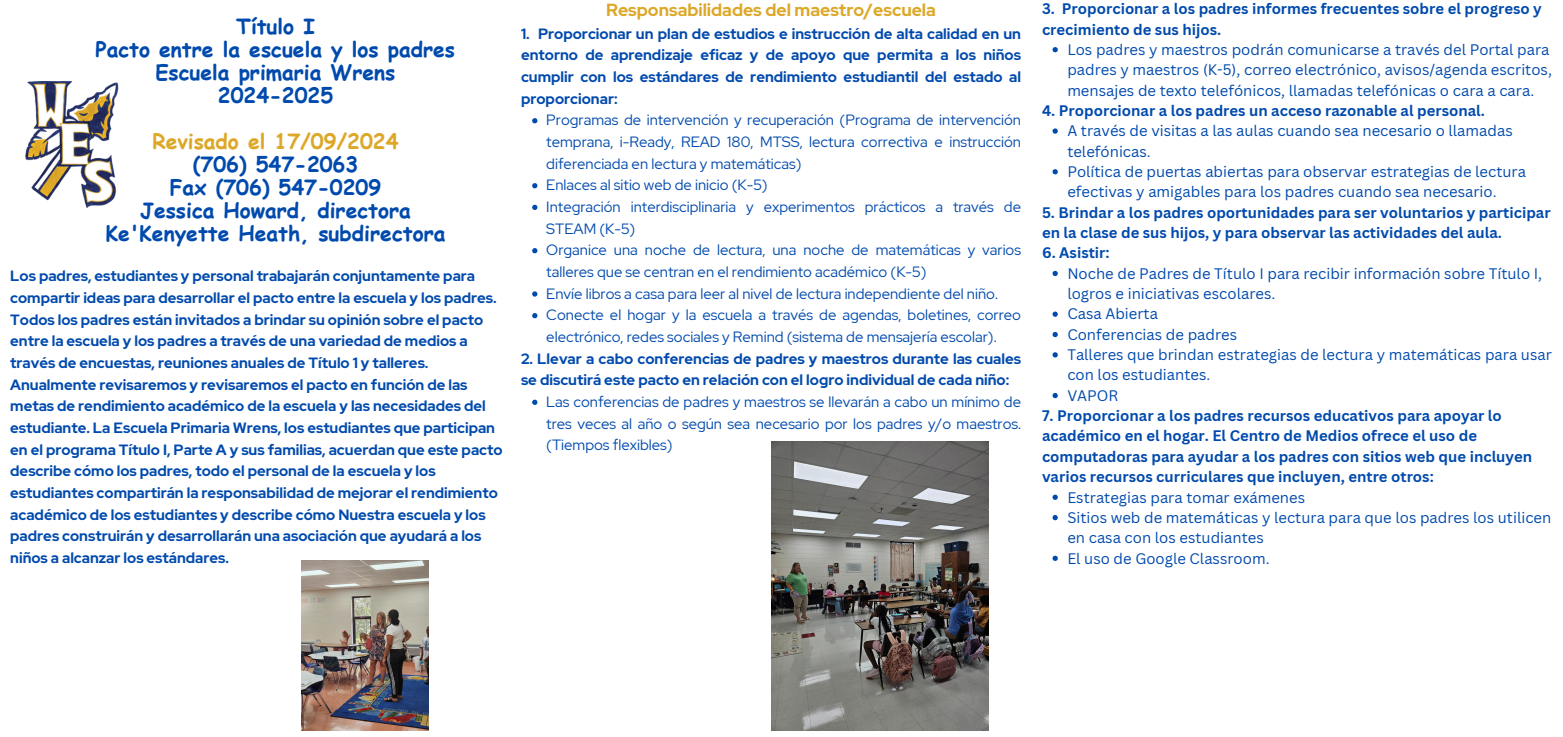
<style>
.page{position:relative;width:1563px;height:737px;background:#fff}
.page>*{position:absolute;margin:0;border:0;box-sizing:border-box;transform-origin:0 0}
.t1{font:700 21px/22.9px "Comic Sans MS";color:#004aad;text-align:center}
.t2{font:700 17.5px "Red Hat Display";color:#dda828}
.t3{font:700 14.88px/21.7px "Red Hat Display";color:#004aad}
.t4{font:14.88px/20.3px "Canva Sans";color:#004aad}
.t5{font:14.88px/21.7px "Red Hat Display";color:#004aad}
.t6{font:700 14.88px/20.3px "Canva Sans";color:#004aad}
.s1{color:#dda828}
</style>
<div class="page">
<img style="left:25px;top:81px;width:94px;height:127px">
<svg style="left:532px;top:118px;width:5px;height:5px"></svg>
<svg style="left:532px;top:183px;width:5px;height:5px"></svg>
<svg style="left:532px;top:205px;width:5px;height:5px"></svg>
<svg style="left:532px;top:248px;width:5px;height:5px"></svg>
<svg style="left:532px;top:291px;width:5px;height:6px"></svg>
<svg style="left:532px;top:313px;width:5px;height:5px"></svg>
<svg style="left:532px;top:400px;width:5px;height:5px"></svg>
<svg style="left:1052px;top:47px;width:5px;height:5px"></svg>
<svg style="left:1052px;top:128px;width:5px;height:6px"></svg>
<svg style="left:1052px;top:169px;width:5px;height:5px"></svg>
<svg style="left:1052px;top:271px;width:5px;height:5px"></svg>
<svg style="left:1052px;top:312px;width:5px;height:5px"></svg>
<svg style="left:1052px;top:332px;width:5px;height:5px"></svg>
<svg style="left:1052px;top:352px;width:5px;height:5px"></svg>
<svg style="left:1052px;top:393px;width:5px;height:5px"></svg>
<svg style="left:1052px;top:495px;width:5px;height:5px"></svg>
<svg style="left:1052px;top:515px;width:5px;height:5px"></svg>
<svg style="left:1052px;top:556px;width:5px;height:5px"></svg>
<img style="left:301px;top:561px;width:128px;height:170px">
<img style="left:771px;top:441px;width:217px;height:290px">
<h1 class="t1" style="left:96px;top:14px;width:361px">Título I<br>Pacto entre la escuela y los padres<br>Escuela primaria Wrens<br>2024-2025</h1>
<p class="t1" style="left:105px;top:129px;width:341px"><span class="s1">Revisado el 17/09/2024<br></span>(706) 547-2063<br>Fax (706) 547-0209<br>Jessica Howard, directora<br>Ke'Kenyette Heath, subdirectora</p>
<h2 class="t3" style="left:10px;top:265px;width:494px">Los padres, estudiantes y personal trabajarán conjuntamente para compartir ideas para desarrollar el pacto entre la escuela y los padres.<br>Todos los padres están invitados a brindar su opinión sobre el pacto entre la escuela y los padres a través de una variedad de medios a través de encuestas, reuniones anuales de Título 1 y talleres.<br>Anualmente revisaremos y revisaremos el pacto en función de las metas de rendimiento académico de la escuela y las necesidades del estudiante. La Escuela Primaria Wrens, los estudiantes que participan en el programa Título I, Parte A y sus familias, acuerdan que este pacto describe cómo los padres, todo el personal de la escuela y los estudiantes compartirán la responsabilidad de mejorar el rendimiento académico de los estudiantes y describe cómo Nuestra escuela y los padres construirán y desarrollarán una asociación que ayudará a los niños a alcanzar los estándares.</h2>
<h2 class="t2" style="left:606px;top:-2px;width:331px">Responsabilidades del maestro/escuela</h2>
<h2 class="t3" style="left:521px;top:23px;width:501px;text-align:justify">1. Proporcionar un plan de estudios e instrucción de alta calidad en un entorno de aprendizaje eficaz y de apoyo que permita a los niños cumplir con los estándares de rendimiento estudiantil del estado al proporcionar:</h2>
<p class="t5" style="left:546px;top:109px;width:476px;text-align:justify">Programas de intervención y recuperación (Programa de intervención temprana, i-Ready, READ 180, MTSS, lectura correctiva e instrucción diferenciada en lectura y matemáticas)</p>
<h2 class="t5" style="left:546px;top:174px;width:223px">Enlaces al sitio web de inicio (K-5)</h2>
<p class="t5" style="left:546px;top:196px;width:476px">Integración interdisciplinaria y experimentos prácticos a través de<br>STEAM (K-5)</p>
<p class="t5" style="left:546px;top:239px;width:476px">Organice una noche de lectura, una noche de matemáticas y varios talleres que se centran en el rendimiento académico (K-5)</p>
<p class="t5" style="left:546px;top:282px;width:453px">Envíe libros a casa para leer al nivel de lectura independiente del niño.</p>
<p class="t5" style="left:546px;top:304px;width:476px">Conecte el hogar y la escuela a través de agendas, boletines, correo electrónico, redes sociales y Remind (sistema de mensajería escolar).</p>
<p class="t3" style="left:521px;top:347px;width:501px">2. Llevar a cabo conferencias de padres y maestros durante las cuales se discutirá este pacto en relación con el logro individual de cada niño:</p>
<p class="t5" style="left:546px;top:391px;width:476px;text-align:justify">Las conferencias de padres y maestros se llevarán a cabo un mínimo de tres veces al año o según sea necesario por los padres y/o maestros. (Tiempos flexibles)</p>
<p class="t6" style="left:1042px;top:-2px;width:501px">3. Proporcionar a los padres informes frecuentes sobre el progreso y crecimiento de sus hijos.</p>
<p class="t4" style="left:1067px;top:39px;width:486px">Los padres y maestros podrán comunicarse a través del Portal para padres y maestros (K-5), correo electrónico, avisos/agenda escritos, mensajes de texto telefónicos, llamadas telefónicas o cara a cara.</p>
<h2 class="t6" style="left:1042px;top:100px;width:444px">4. Proporcionar a los padres un acceso razonable al personal.</h2>
<p class="t4" style="left:1067px;top:120px;width:447px">A través de visitas a las aulas cuando sea necesario o llamadas telefónicas.</p>
<h2 class="t4" style="left:1067px;top:161px;width:460px">Política de puertas abiertas para observar estrategias de lectura efectivas y amigables para los padres cuando sea necesario.</h2>
<p class="t6" style="left:1042px;top:202px;width:510px">5. Brindar a los padres oportunidades para ser voluntarios y participar en la clase de sus hijos, y para observar las actividades del aula.</p>
<p class="t6" style="left:1042px;top:242px;width:69px">6. Asistir:</p>
<p class="t4" style="left:1067px;top:263px;width:476px">Noche de Padres de Título I para recibir información sobre Título I, logros e iniciativas escolares.</p>
<h2 class="t4" style="left:1067px;top:303px;width:92px">Casa Abierta</h2>
<p class="t4" style="left:1067px;top:324px;width:171px">Conferencias de padres</p>
<p class="t4" style="left:1067px;top:344px;width:486px">Talleres que brindan estrategias de lectura y matemáticas para usar con los estudiantes.</p>
<p class="t4" style="left:1067px;top:385px;width:53px">VAPOR</p>
<p class="t6" style="left:1042px;top:405px;width:492px">7. Proporcionar a los padres recursos educativos para apoyar lo académico en el hogar. El Centro de Medios ofrece el uso de computadoras para ayudar a los padres con sitios web que incluyen varios recursos curriculares que incluyen, entre otros:</p>
<p class="t4" style="left:1067px;top:487px;width:239px">Estrategias para tomar exámenes</p>
<h2 class="t4" style="left:1067px;top:507px;width:485px">Sitios web de matemáticas y lectura para que los padres los utilicen en casa con los estudiantes</h2>
<p class="t4" style="left:1067px;top:548px;width:204px">El uso de Google Classroom.</p>
</div>
